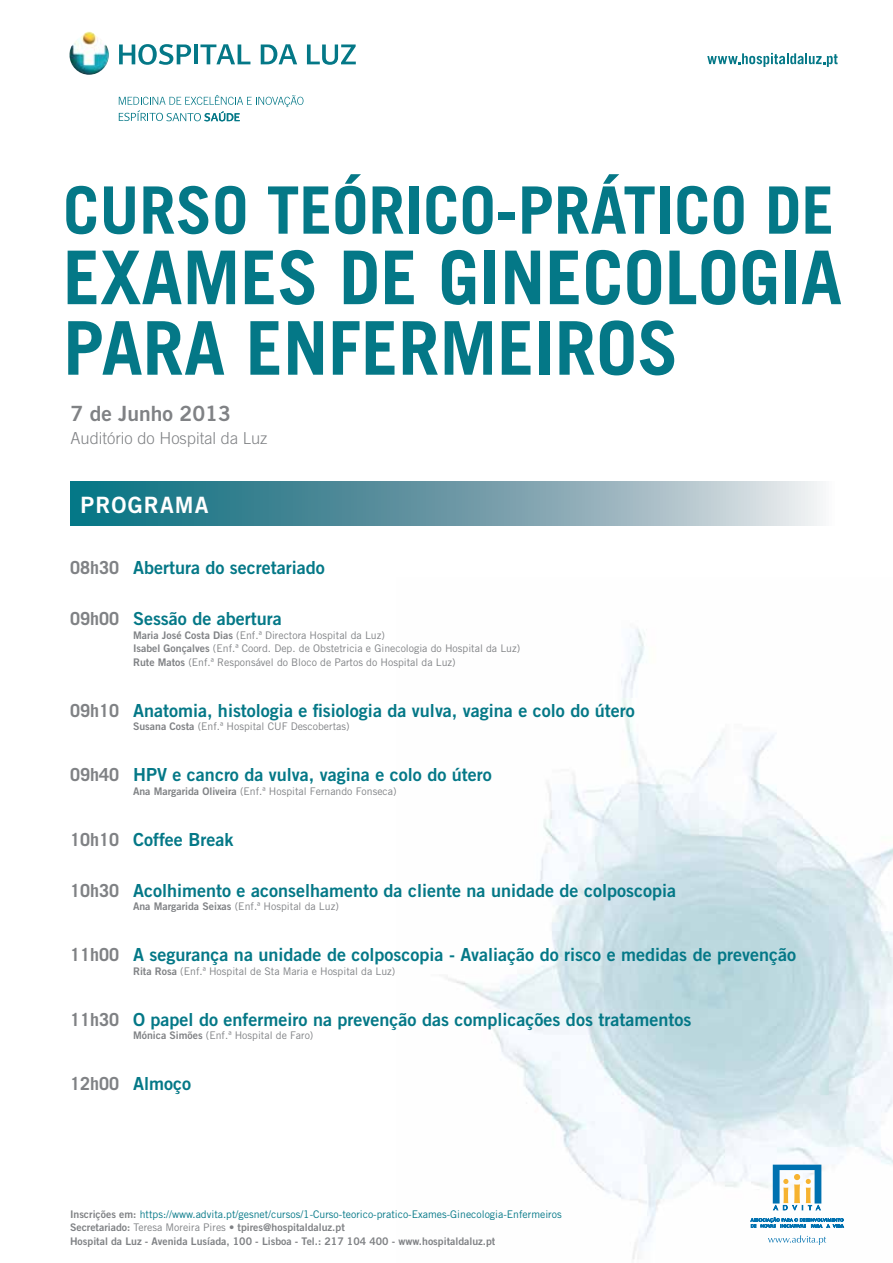
<style>
.page{position:relative;width:893px;height:1263px;background:#fff}
.page>*{position:absolute;margin:0;border:0;box-sizing:border-box;transform-origin:0 0}
.t1{font:700 74.1px/70.5px "Trade Gothic LT Std";color:#047887}
.t2{font:700 65.4px "Trade Gothic LT Std";color:#047887}
.t3{font:22.5px "Trade Gothic LT Std Bd 2";letter-spacing:.05em;color:#fff}
.t4{font:21px "Trade Gothic LT Std Bd 2";color:#808285}
.t5{font:18px "Trade Gothic LT Std Bd 2";color:#047887}
.t6{font:300 16.5px "Trade Gothic LT Std";color:#808285}
.t7{font:10.5px/13.5px "Trade Gothic LT Std";color:#808285}
.t8{font:10.5px/13.5px "Trade Gothic LT Std Bd 2";color:#808285}
.t9{font:10.5px "Trade Gothic LT Std";color:#047887}
.s1{font-family:"Trade Gothic LT Std";font-weight:700;color:#808285}
.s2{font-family:"Trade Gothic LT Std Bd 2"}
.s3{font-family:"Trade Gothic LT Std Bd 2";color:#808285}
.s4{font-family:"Trade Gothic LT Std"}
</style>
<div class="page">
<img style="left:448px;top:628px;width:445px;height:631px">
<svg style="left:707px;top:53px;width:131px;height:14px"></svg>
<svg style="left:119px;top:95px;width:184px;height:26px"></svg>
<svg style="left:119px;top:44px;width:72px;height:21px"></svg>
<hr style="left:194px;top:45px;width:4px;height:19px;background:#047887">
<svg style="left:200px;top:44px;width:50px;height:20px"></svg>
<svg style="left:261px;top:44px;width:36px;height:20px"></svg>
<svg style="left:307px;top:45px;width:49px;height:20px"></svg>
<img style="left:69px;top:31px;width:40px;height:44px">
<svg style="left:768px;top:1235px;width:58px;height:10px"></svg>
<svg style="left:773px;top:1164px;width:48px;height:47px"></svg>
<svg style="left:750px;top:1217px;width:94px;height:11px"></svg>
<svg style="left:70px;top:482px;width:753px;height:44px"></svg>
<h2 class="t2" style="left:63px;top:170px;width:773px">CURSO TEÓRICO-PRÁTICO DE</h2>
<h1 class="t1" style="left:63px;top:241px;width:780px">EXAMES DE GINECOLOGIA<br>PARA ENFERMEIROS</h1>
<h3 class="t4" style="left:70px;top:401px;width:162px">7 de Junho 2013</h3>
<h3 class="t6" style="left:70px;top:428px;width:199px">Auditório do Hospital da Luz</h3>
<h3 class="t3" style="left:81px;top:491px;width:129px">PROGRAMA</h3>
<h3 class="t5" style="left:70px;top:557px;width:256px"><span class="s1">08h30</span> Abertura do secretariado</h3>
<h3 class="t5" style="left:70px;top:608px;width:213px"><span class="s1">09h00</span> Sessão de abertura</h3>
<p class="t7" style="left:133px;top:628px;width:389px"><span class="s2">Maria José Costa Dias</span> (Enf.ª Directora Hospital da Luz)<br><span class="s2">Isabel Gonçalves</span> (Enf.ª Coord. Dep. de Obstetricia e Ginecologia do Hospital da Luz)<br><span class="s2">Rute Matos</span> (Enf.ª Responsável do Bloco de Partos do Hospital da Luz)</p>
<h3 class="t5" style="left:70px;top:699px;width:566px"><span class="s1">09h10</span> Anatomia, histologia e fisiologia da vulva, vagina e colo do útero</h3>
<p class="t7" style="left:133px;top:720px;width:218px"><span class="s2">Susana Costa</span> (Enf.ª Hospital CUF Descobertas)</p>
<h3 class="t5" style="left:70px;top:764px;width:423px"><span class="s1">09h40</span> HPV e cancro da vulva, vagina e colo do útero</h3>
<p class="t7" style="left:133px;top:784px;width:265px"><span class="s2">Ana Margarida Oliveira</span> (Enf.ª Hospital Fernando Fonseca)</p>
<h3 class="t5" style="left:70px;top:828px;width:165px"><span class="s1">10h10</span> Coffee Break</h3>
<h3 class="t5" style="left:70px;top:879px;width:608px"><span class="s1">10h30</span> Acolhimento e aconselhamento da cliente na unidade de colposcopia</h3>
<p class="t7" style="left:133px;top:900px;width:207px"><span class="s2">Ana Margarida Seixas</span> (Enf.ª Hospital da Luz)</p>
<h3 class="t5" style="left:70px;top:944px;width:728px"><span class="s1">11h00</span> A segurança na unidade de colposcopia - Avaliação do risco e medidas de prevenção</h3>
<p class="t7" style="left:133px;top:964px;width:264px"><span class="s2">Rita Rosa</span> (Enf.ª Hospital de Sta Maria e Hospital da Luz)</p>
<h3 class="t5" style="left:70px;top:1008px;width:623px"><span class="s1">11h30</span> O papel do enfermeiro na prevenção das complicações dos tratamentos</h3>
<p class="t7" style="left:133px;top:1029px;width:182px"><span class="s2">Mónica Simões</span> (Enf.ª Hospital de Faro)</p>
<h3 class="t5" style="left:70px;top:1073px;width:122px"><span class="s1">12h00</span> Almoço</h3>
<p class="t9" style="left:70px;top:1208px;width:493px"><span class="s3">Inscrições em:</span> https://www.advita.pt/gesnet/cursos/1-Curso-teorico-pratico-Exames-Ginecologia-Enfermeiros</p>
<p class="t8" style="left:70px;top:1221px;width:427px">Secretariado: <span class="s4">Teresa Moreira Pires</span> • tpires@hospitaldaluz.pt<br>Hospital da Luz - Avenida Lusíada, 100 - Lisboa - Tel.: 217 104 400 - www.hospitaldaluz.pt</p>
</div>
